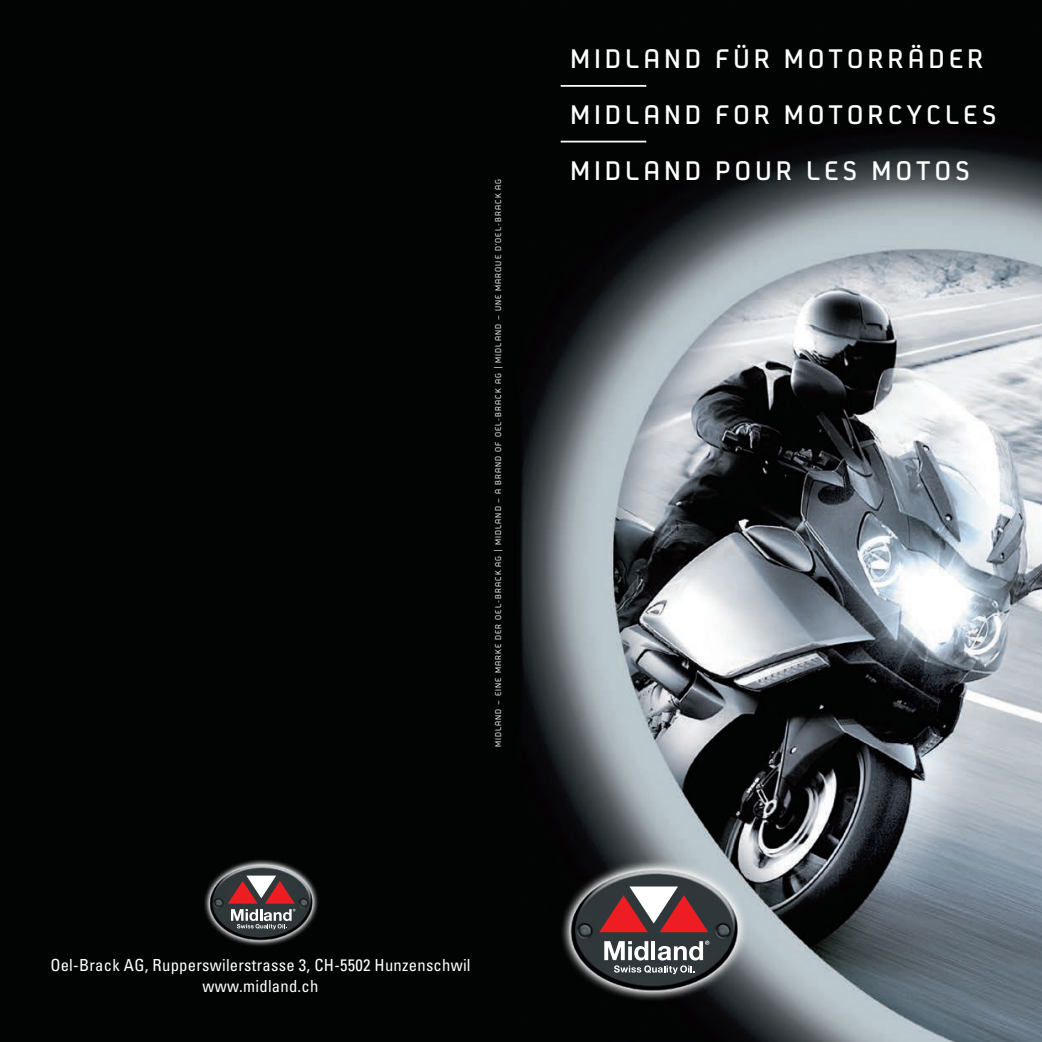
<style>
.page{position:relative;width:1042px;height:1042px;background:#fff}
.page>*{position:absolute;margin:0;border:0;box-sizing:border-box;transform-origin:0 0}
.t1{font:600 28px/55.6px "Neustadt";letter-spacing:.16em;color:#fff}
.t2{font:condensed 16.62px/21.9px "Univers LT Std";letter-spacing:.015em;color:#fff;text-align:center}
.t3{font:8.75px "Neustadt";letter-spacing:.12em;color:#fff}
</style>
<div class="page">
<img style="left:0;top:0;width:1042px;height:1042px">
<hr style="left:561px;top:85px;width:85px;height:2px;background:#fff">
<hr style="left:561px;top:141px;width:85px;height:1px;background:#fff">
<img style="left:537px;top:842px;width:233px;height:171px">
<svg style="left:599px;top:886px;width:109px;height:46px"></svg>
<svg style="left:604px;top:940px;width:105px;height:34px"></svg>
<img style="left:190px;top:848px;width:143px;height:105px">
<svg style="left:228px;top:875px;width:67px;height:28px"></svg>
<svg style="left:231px;top:909px;width:64px;height:20px"></svg>
<p class="t3" style="left:494px;top:747px;width:570px;rotate:-90deg">Midland – eine Marke der Oel-Brack AG | Midland – a brand of Oel-Brack AG | Midland – une marque d’Oel-Brack AG</p>
<h1 class="t1" style="left:570px;top:32px;width:427px">MIDLAND FÜR MOTORRÄDER<br>MIDLAND FOR MOTORCYCLES<br>MIDLAND POUR LES MOTOS</h1>
<h2 class="t2" style="left:50px;top:953px;width:422px">Oel-Brack AG, Rupperswilerstrasse 3, CH-5502 Hunzenschwil www.midland.ch</h2>
</div>
